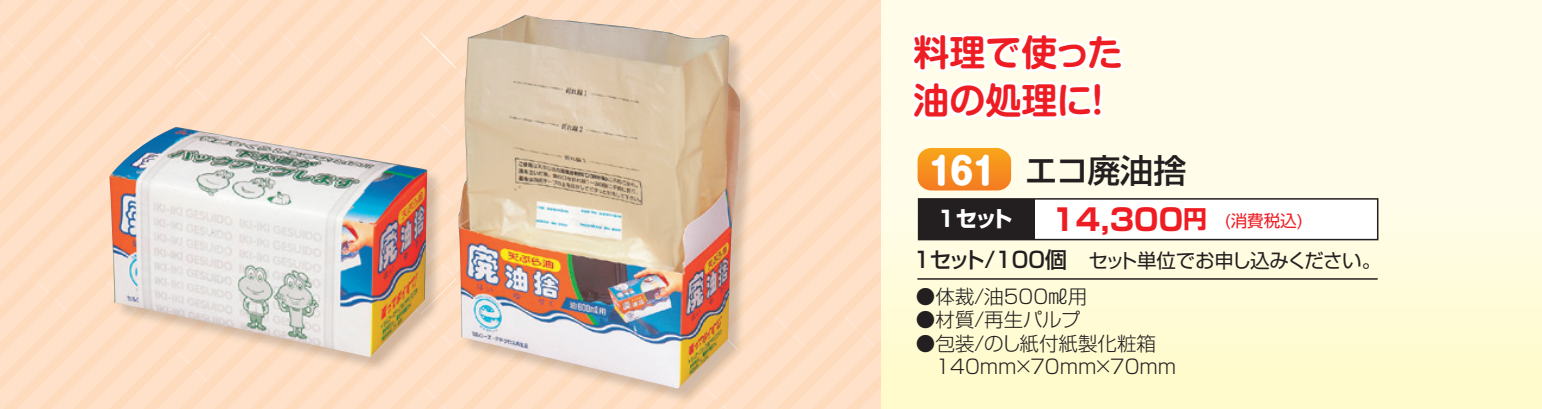
<style>
.page{position:relative;width:1542px;height:409px;background:#fee1c8}
.page>*{position:absolute;margin:0;border:0;box-sizing:border-box;transform-origin:0 0}
.t1{font:700 36px/48px "Shin M Go Pro De";color:#ee1d23}
.t2{font:800 36px "Shin M Go Pro";color:#fff}
.t3{font:500 33px "Shin Go Pr 5";letter-spacing:-.02em;color:#231f20}
.t4{font:700 30px "Shin Go Pr 5";color:#ee1d23}
.t5{font:700 21.9px "Shin Go Pr 5";color:#fff}
.t6{font:300 19.5px/23.4px "Shin Go Pr 5";color:#231f20}
.t7{font:19.5px "Shin Go Pr 5";letter-spacing:-.045em;color:#231f20}
.s1{font-size:24px}
.s2{font-weight:400;font-size:16.5px}
.s3{font-weight:500;font-size:21.9px}
</style>
<div class="page">
<img style="left:359px;top:0;width:498px;height:409px">
<img style="left:9px;top:27px;width:535px;height:382px">
<div style="left:882px;top:0;width:660px;height:409px;background:linear-gradient(to bottom,#fffdf1,#fefacf)"></div>
<img style="left:457px;top:15px;width:283px;height:373px">
<img style="left:109px;top:127px;width:318px;height:230px">
<hr style="left:917px;top:278px;width:460px;height:2px;background:#231f20">
<div style="left:918px;top:198px;width:460px;height:42px;background:#fff;border:2px solid #231f20"></div>
<div style="left:918px;top:199px;width:116px;height:41px;background:#231f20"></div>
<svg style="left:906px;top:0;width:222px;height:224px;background:#efe6d2"></svg>
<h1 class="t1" style="left:913px;top:24px;width:211px">料理で使った油の処理に！</h1>
<h1 class="t2" style="left:929px;top:142px;width:69px">161</h1>
<h2 class="t3" style="left:1024px;top:143px;width:163px">エコ廃油捨</h2>
<p class="t5" style="left:937px;top:202px;width:77px">1セット</p>
<h3 class="t4" style="left:1051px;top:196px;width:253px">14,300<span class="s1">円</span> <span class="s2">(消費税込)</span></h3>
<p class="t7" style="left:913px;top:244px;width:469px"><span class="s3">1セット/100個　</span>セット単位でお申し込みください。</p>
<p class="t6" style="left:916px;top:283px;width:173px">●体裁/油500㎖用</p>
<p class="t6" style="left:916px;top:306px;width:166px">●材質/再生パルプ</p>
<p class="t6" style="left:916px;top:330px;width:262px">●包装/のし紙付紙製化粧箱　140mm×70mm×70mm</p>
</div>
